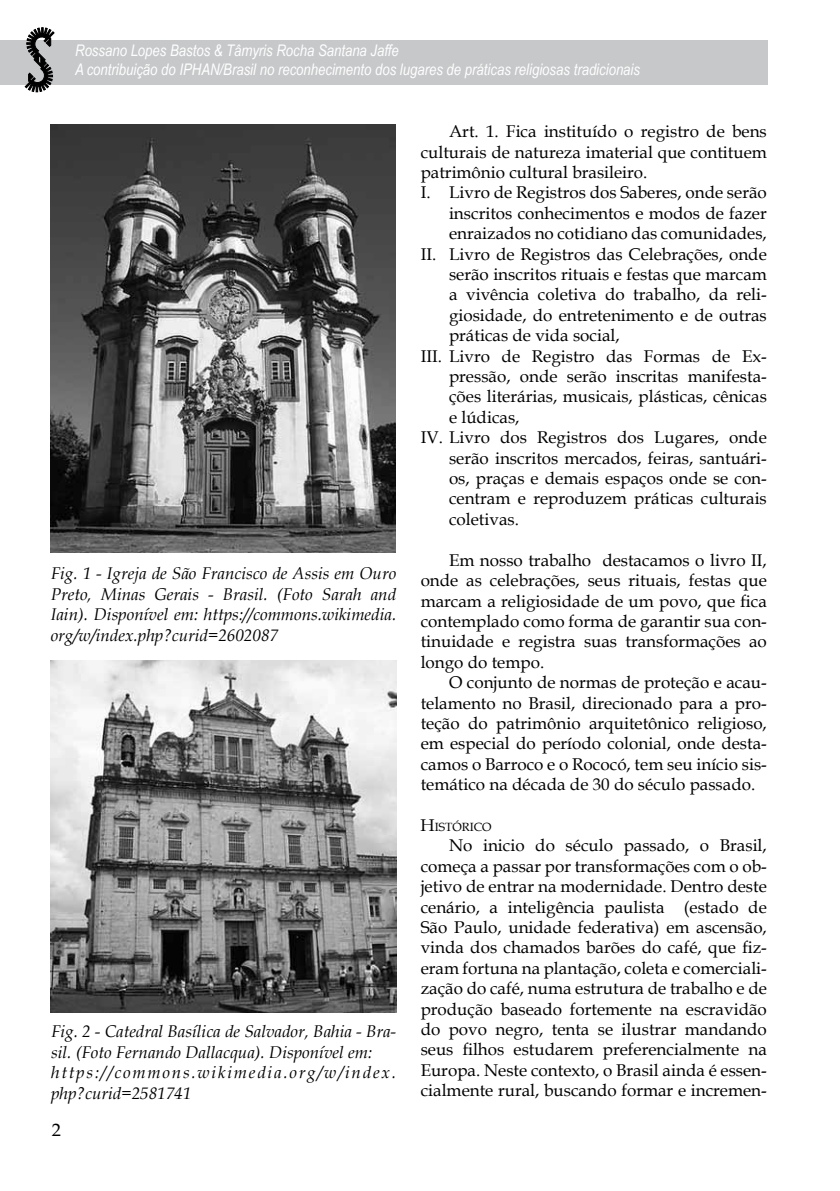
<style>
.page{position:relative;width:840px;height:1191px;background:#fff}
.page>*{position:absolute;margin:0;border:0;box-sizing:border-box;transform-origin:0 0}
.t1{font:18px "Book Antiqua";color:#000}
.t2{font:17px/20.4px "Book Antiqua";color:#000;text-align:justify}
.t3{font:italic 17px/20.4px "Book Antiqua";color:#000;text-align:justify}
.t4{font:italic 16px/19.2px "Arial Narrow";color:#fff}
.t5{font:11.8px "Book Antiqua";color:#000}
.s1{font-size:17px}
</style>
<div class="page">
<div style="left:0;top:40px;width:767px;height:45px;background:#c7c8ca"></div>
<svg style="left:25px;top:27px;width:30px;height:65px"></svg>
<img style="left:51px;top:125px;width:344px;height:428px">
<img style="left:51px;top:660px;width:345px;height:352px">
<p class="t4" style="left:75px;top:41px;width:566px">Rossano Lopes Bastos &amp; Tâmyris Rocha Santana Jaffe<br>A contribuição do IPHAN/Brasil no reconhecimento dos lugares de práticas religiosas tradicionais</p>
<p class="t3" style="left:51px;top:563px;width:347px">Fig. 1 - Igreja de São Francisco de Assis em Ouro Preto, Minas Gerais - Brasil. (Foto Sarah and Iain). Disponível em: https://commons.wikimedia. org/w/index.php?curid=2602087</p>
<p class="t3" style="left:51px;top:1021px;width:346px;text-align:left">Fig. 2 - Catedral Basílica de Salvador, Bahia - Bra&shy;sil. (Foto Fernando Dallacqua). Disponível em: https://commons.wikimedia.org/w/index. php?curid=2581741</p>
<p class="t1" style="left:52px;top:1117px;width:10px">2</p>
<p class="t2" style="left:449px;top:121px;width:319px">Art. 1. Fica instituído o registro de bens</p>
<p class="t2" style="left:420px;top:141px;width:347px">culturais de natureza imaterial que contituem</p>
<p class="t2" style="left:420px;top:162px;width:228px">patrimônio cultural brasileiro.</p>
<p class="t2" style="left:420px;top:182px;width:347px">I. Livro de Registros dos Saberes, onde serão</p>
<p class="t2" style="left:449px;top:202px;width:319px">inscritos conhecimentos e modos de fazer</p>
<p class="t2" style="left:449px;top:223px;width:319px">enraizados no cotidiano das comunidades,</p>
<p class="t2" style="left:420px;top:243px;width:347px">II. Livro de Registros das Celebrações, onde</p>
<p class="t2" style="left:449px;top:264px;width:319px">serão inscritos rituais e festas que marcam</p>
<p class="t2" style="left:449px;top:284px;width:319px">a vivência coletiva do trabalho, da reli-</p>
<p class="t2" style="left:449px;top:304px;width:319px">giosidade, do entretenimento e de outras</p>
<p class="t2" style="left:449px;top:325px;width:172px">práticas de vida social,</p>
<p class="t2" style="left:420px;top:345px;width:347px">III. Livro de Registro das Formas de Ex-</p>
<p class="t2" style="left:449px;top:366px;width:319px">pressão, onde serão inscritas manifesta-</p>
<p class="t2" style="left:449px;top:386px;width:319px">ções literárias, musicais, plásticas, cênicas</p>
<p class="t2" style="left:449px;top:406px;width:72px">e lúdicas,</p>
<p class="t2" style="left:420px;top:427px;width:347px">IV. Livro dos Registros dos Lugares, onde</p>
<p class="t2" style="left:449px;top:447px;width:319px">serão inscritos mercados, feiras, santuári-</p>
<p class="t2" style="left:449px;top:468px;width:319px">os, praças e demais espaços onde se con-</p>
<p class="t2" style="left:449px;top:488px;width:319px">centram e reproduzem práticas culturais</p>
<p class="t2" style="left:449px;top:508px;width:71px">coletivas.</p>
<p class="t2" style="left:420px;top:549px;width:347px;text-indent:28px">Em nosso trabalho destacamos o livro II, onde as celebrações, seus rituais, festas que marcam a religiosidade de um povo, que fica contemplado como forma de garantir sua con&shy;tinuidade e registra suas transformações ao longo do tempo.</p>
<p class="t2" style="left:420px;top:672px;width:347px;text-indent:28px">O conjunto de normas de proteção e acau&shy;telamento no Brasil, direcionado para a pro&shy;teção do patrimônio arquitetônico religioso, em especial do período colonial, onde desta&shy;camos o Barroco e o Rococó, tem seu início sis&shy;temático na década de 30 do século passado.</p>
<p class="t5" style="left:420px;top:818px;width:72px"><span class="s1">H</span>ISTÓRICO</p>
<p class="t2" style="left:420px;top:835px;width:347px;text-indent:28px">No inicio do século passado, o Brasil, começa a passar por transformações com o ob&shy;jetivo de entrar na modernidade. Dentro deste cenário, a inteligência paulista (estado de São Paulo, unidade federativa) em ascensão, vinda dos chamados barões do café, que fiz&shy;eram fortuna na plantação, coleta e comerciali&shy;zação do café, numa estrutura de trabalho e de produção baseado fortemente na escravidão do povo negro, tenta se ilustrar mandando seus filhos estudarem preferencialmente na Europa. Neste contexto, o Brasil ainda é essen&shy;cialmente rural, buscando formar e incremen-</p>
</div>
